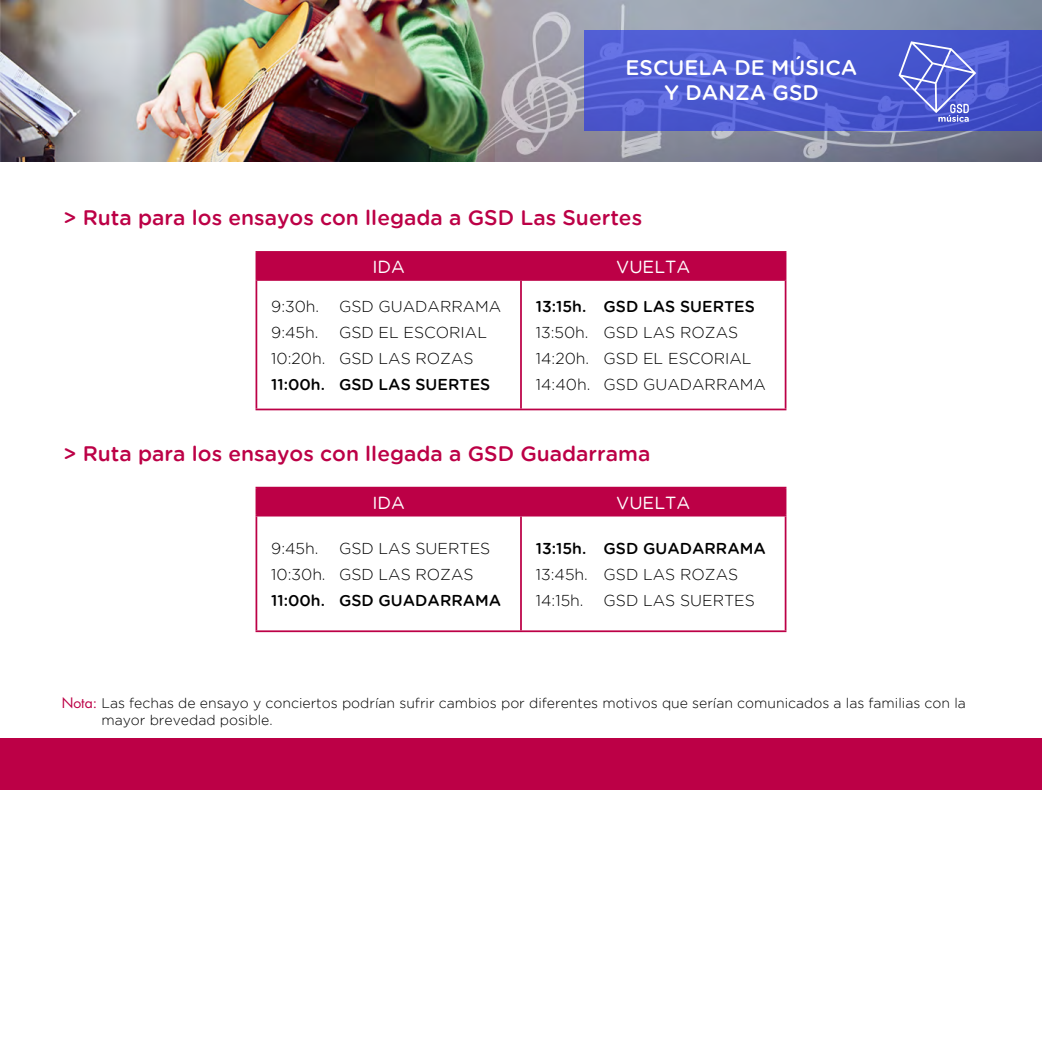
<style>
.page{position:relative;width:1042px;height:1042px;background:#fff}
.page>*{position:absolute;margin:0;border:0;box-sizing:border-box;transform-origin:0 0}
.t1{font:500 21px "Gotham Rounded";color:#bc0046}
.t2{font:500 21px/25.2px "Gotham Rounded";color:#fff;text-align:center}
.t3{font:17.5px "Gotham Rounded";color:#fff}
.t4{font:300 15.75px/26.2px "Gotham Rounded";color:#000}
.t5{font:500 15.75px "Gotham Rounded";color:#000}
.t6{font:300 14px/16.8px "Gotham Rounded";color:#000}
.s1{font-family:"Futura Std";font-weight:400;color:#bc0046}
</style>
<div class="page">
<img style="left:0;top:0;width:1042px;height:162px">
<svg style="left:584px;top:31px;width:458px;height:100px;fill:#4b59d0"></svg>
<svg style="left:898px;top:41px;width:78px;height:81px"></svg>
<hr style="left:255px;top:281px;width:2px;height:127px;background:#bc0046">
<hr style="left:520px;top:281px;width:2px;height:127px;background:#bc0046">
<hr style="left:785px;top:281px;width:1px;height:127px;background:#bc0046">
<hr style="left:255px;top:408px;width:266px;height:2px;background:#bc0046">
<hr style="left:521px;top:408px;width:265px;height:2px;background:#bc0046">
<hr style="left:255px;top:251px;width:266px;height:2px;background:#bc0046">
<hr style="left:255px;top:253px;width:2px;height:26px;background:#bc0046">
<hr style="left:521px;top:251px;width:265px;height:2px;background:#bc0046">
<div style="left:256px;top:252px;width:530px;height:27px;background:#bc0046"></div>
<hr style="left:255px;top:279px;width:266px;height:2px;background:#bc0046">
<hr style="left:521px;top:279px;width:265px;height:2px;background:#bc0046">
<div style="left:0;top:738px;width:1042px;height:52px;background:#bc0046"></div>
<hr style="left:255px;top:516px;width:2px;height:114px;background:#bc0046">
<hr style="left:520px;top:516px;width:2px;height:114px;background:#bc0046">
<hr style="left:785px;top:516px;width:1px;height:114px;background:#bc0046">
<hr style="left:255px;top:630px;width:266px;height:2px;background:#bc0046">
<hr style="left:521px;top:630px;width:265px;height:2px;background:#bc0046">
<hr style="left:255px;top:487px;width:266px;height:1px;background:#bc0046">
<hr style="left:255px;top:488px;width:2px;height:27px;background:#bc0046">
<hr style="left:521px;top:487px;width:265px;height:1px;background:#bc0046">
<div style="left:256px;top:488px;width:530px;height:27px;background:#bc0046"></div>
<hr style="left:255px;top:515px;width:266px;height:1px;background:#bc0046">
<hr style="left:521px;top:515px;width:265px;height:1px;background:#bc0046">
<h1 class="t2" style="left:625px;top:54px;width:233px">ESCUELA DE MÚSICA<br>Y DANZA GSD</h1>
<h1 class="t1" style="left:63px;top:206px;width:581px">&gt; Ruta para los ensayos con llegada a GSD Las Suertes</h1>
<p class="t3" style="left:372px;top:257px;width:34px">IDA</p>
<p class="t3" style="left:616px;top:257px;width:76px">VUELTA</p>
<p class="t4" style="left:271px;top:293px;width:49px">9:30h.</p>
<p class="t4" style="left:339px;top:293px;width:164px">GSD GUADARRAMA</p>
<p class="t4" style="left:271px;top:319px;width:49px">9:45h.</p>
<p class="t5" style="left:536px;top:297px;width:220px">13:15h. GSD LAS SUERTES</p>
<p class="t4" style="left:536px;top:319px;width:232px">13:50h. GSD LAS ROZAS<br>14:20h. GSD EL ESCORIAL<br>14:40h. GSD GUADARRAMA</p>
<p class="t4" style="left:271px;top:319px;width:217px;text-indent:68px">GSD EL ESCORIAL<br>10:20h. GSD LAS ROZAS</p>
<p class="t5" style="left:271px;top:376px;width:220px">11:00h. GSD LAS SUERTES</p>
<h1 class="t1" style="left:63px;top:442px;width:589px">&gt; Ruta para los ensayos con llegada a GSD Guadarrama</h1>
<p class="t3" style="left:372px;top:493px;width:34px">IDA</p>
<p class="t3" style="left:616px;top:493px;width:76px">VUELTA</p>
<p class="t4" style="left:271px;top:535px;width:49px">9:45h.</p>
<p class="t5" style="left:536px;top:539px;width:231px">13:15h. GSD GUADARRAMA</p>
<p class="t4" style="left:536px;top:561px;width:204px">13:45h. GSD LAS ROZAS<br>14:15h.</p>
<p class="t4" style="left:271px;top:535px;width:221px;text-indent:68px">GSD LAS SUERTES<br>10:30h. GSD LAS ROZAS</p>
<p class="t5" style="left:271px;top:591px;width:231px">11:00h. GSD GUADARRAMA</p>
<p class="t4" style="left:603px;top:587px;width:153px">GSD LAS SUERTES</p>
<p class="t6" style="left:101px;top:694px;width:866px;text-indent:-40px"><span class="s1">Nota:</span> Las fechas de ensayo y conciertos podrían sufrir cambios por diferentes motivos que serían comunicados a las familias con la mayor brevedad posible.</p>
</div>
